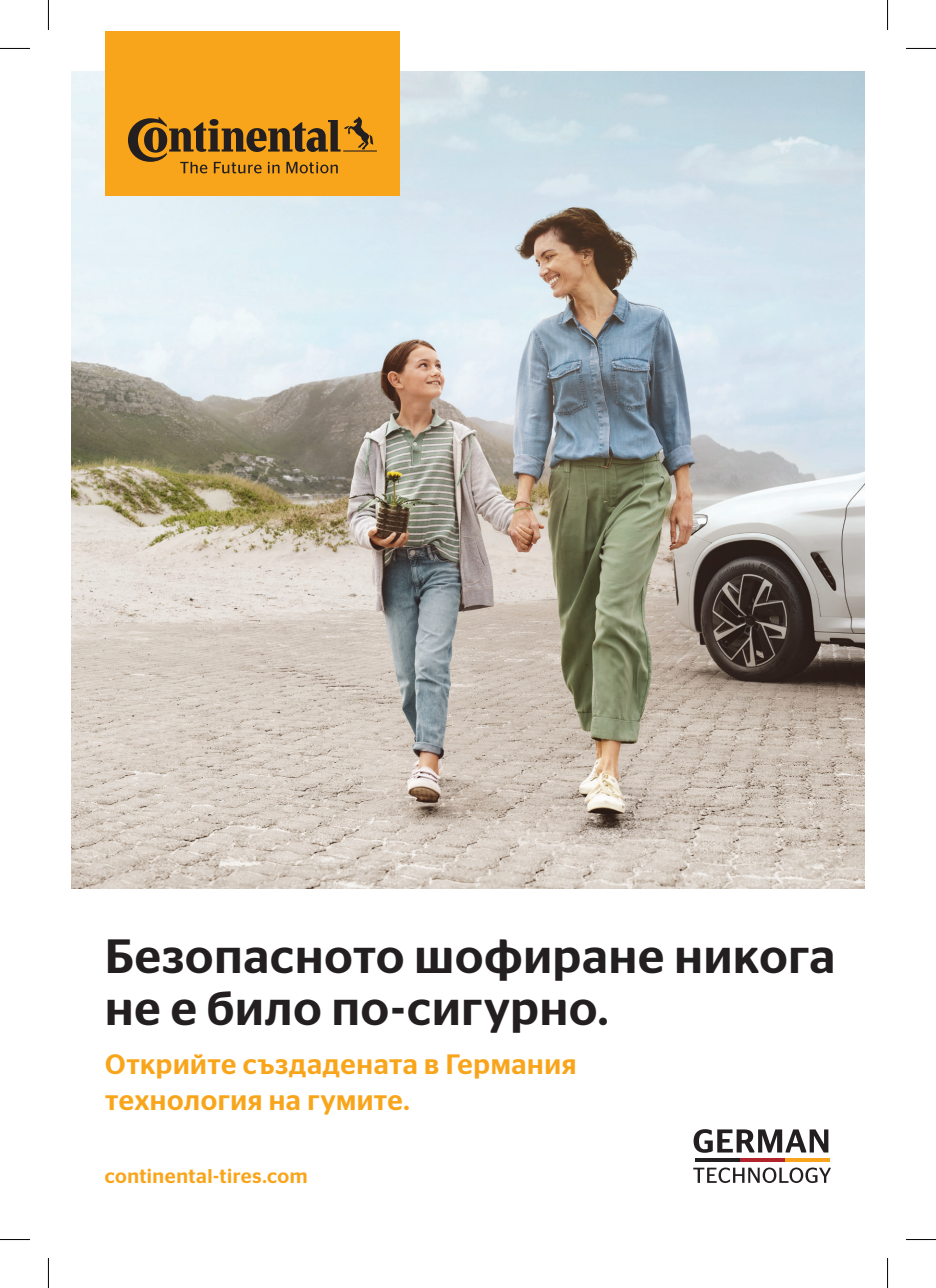
<style>
.page{position:relative;width:936px;height:1288px;background:#fff}
.page>*{position:absolute;margin:0;border:0;box-sizing:border-box;transform-origin:0 0}
.t1{font:500 48px/52px "Continental Stag Sans LCG";letter-spacing:.02em;color:#231f20}
.t2{font:500 28px/36px "Continental Stag Sans LCG";letter-spacing:.02em;color:#f9a51b}
.t3{font:500 20px "Continental Stag Sans";letter-spacing:.025em;color:#f9a51b}
</style>
<div class="page">
<img style="left:71px;top:71px;width:794px;height:818px">
<div style="left:105px;top:31px;width:295px;height:165px;background:#f9a51b"></div>
<svg style="left:128px;top:117px;width:249px;height:56px"></svg>
<svg style="left:694px;top:1129px;width:134px;height:23px"></svg>
<svg style="left:693px;top:1167px;width:138px;height:15px"></svg>
<hr style="left:695px;top:1158px;width:45px;height:3px;background:#231f20">
<hr style="left:740px;top:1158px;width:45px;height:3px;background:#b3232c">
<hr style="left:785px;top:1158px;width:45px;height:3px;background:#f9a51b">
<hr style="left:0;top:48px;width:30px;height:1px;background:#000">
<hr style="left:906px;top:48px;width:30px;height:1px;background:#000">
<hr style="left:0;top:1239px;width:30px;height:1px;background:#000">
<hr style="left:906px;top:1239px;width:30px;height:1px;background:#000">
<hr style="left:48px;top:0;width:1px;height:30px;background:#000">
<hr style="left:48px;top:1257px;width:1px;height:30px;background:#000">
<hr style="left:887px;top:0;width:1px;height:30px;background:#000">
<hr style="left:887px;top:1257px;width:1px;height:30px;background:#000">
<h1 class="t1" style="left:105px;top:926px;width:732px">Безопасното шофиране никога не е било по-сигурно.</h1>
<p class="t2" style="left:105px;top:1044px;width:472px">Открийте създадената в Германия технология на гумите.</p>
<p class="t3" style="left:105px;top:1164px;width:205px">continental-tires.com</p>
</div>
